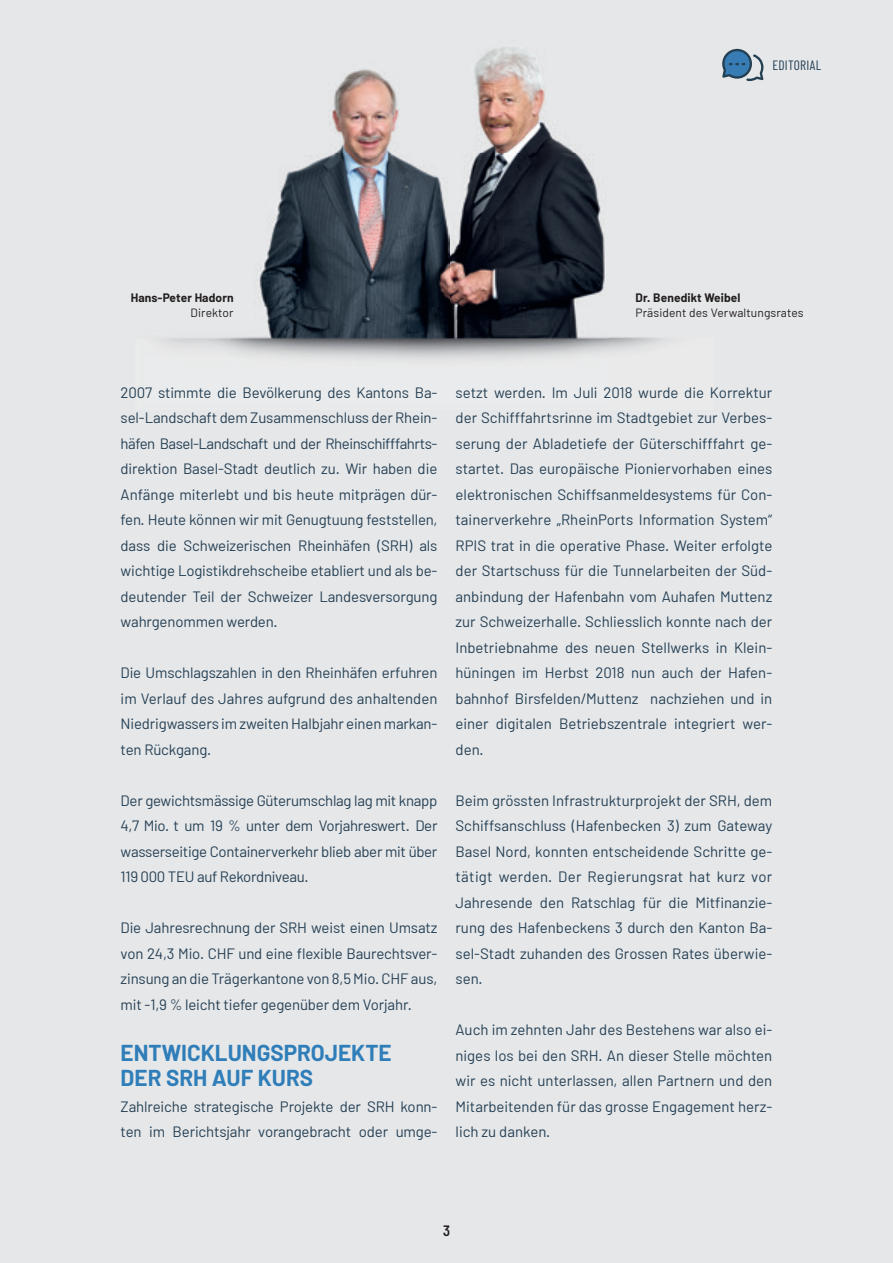
<style>
.page{position:relative;width:893px;height:1263px;background:#e6e7e9}
.page>*{position:absolute;margin:0;border:0;box-sizing:border-box;transform-origin:0 0}
.t1{font:700 22.5px/25.5px "Barlow";color:#2f7eb9}
.t2{font:15px/25.5px "Barlow";letter-spacing:-.01em;color:#254054;text-align:justify}
.t3{font:600 15px "Barlow Condensed";color:#231f20}
.t4{font:13.5px "Barlow Condensed";letter-spacing:.02em;color:#254054}
.t5{font:12px "Barlow";letter-spacing:.01em;color:#231f20}
.t6{font:700 12px "Barlow";letter-spacing:.01em;color:#231f20}
</style>
<div class="page">
<img style="left:163px;top:47px;width:499px;height:311px">
<svg style="left:722px;top:49px;width:41px;height:32px"></svg>
<p class="t4" style="left:772px;top:56px;width:50px">EDITORIAL</p>
<p class="t6" style="left:131px;top:291px;width:104px">Hans-Peter Hadorn</p>
<p class="t5" style="left:191px;top:305px;width:45px">Direktor</p>
<p class="t6" style="left:635px;top:291px;width:107px">Dr. Benedikt Weibel</p>
<p class="t5" style="left:635px;top:305px;width:170px">Präsident des Verwaltungsrates</p>
<p class="t2" style="left:121px;top:379px;width:318px">2007 stimmte die Bevölkerung des Kantons Ba&shy;sel-Landschaft dem Zusammenschluss der Rhein&shy;häfen Basel-Landschaft und der Rheinschifffahrts&shy;direktion Basel-Stadt deutlich zu. Wir haben die Anfänge miterlebt und bis heute mitprägen dür&shy;fen. Heute können wir mit Genugtuung feststellen, dass die Schweizerischen Rheinhäfen (SRH) als wichtige Logistikdrehscheibe etabliert und als be&shy;deutender Teil der Schweizer Landesversorgung wahrgenommen werden.</p>
<p class="t2" style="left:121px;top:660px;width:318px">Die Umschlagszahlen in den Rheinhäfen erfuhren im Verlauf des Jahres aufgrund des anhaltenden Niedrigwassers im zweiten Halbjahr einen markan&shy;ten Rückgang.</p>
<p class="t2" style="left:121px;top:787px;width:318px">Der gewichtsmässige Güterumschlag lag mit knapp 4,7 Mio. t um 19 % unter dem Vorjahreswert. Der wasserseitige Containerverkehr blieb aber mit über 119 000 TEU auf Rekordniveau.</p>
<p class="t2" style="left:121px;top:915px;width:318px">Die Jahresrechnung der SRH weist einen Umsatz von 24,3 Mio. CHF und eine flexible Baurechtsver&shy;zinsung an die Trägerkantone von 8,5 Mio. CHF aus, mit -1,9 % leicht tiefer gegenüber dem Vorjahr.</p>
<h1 class="t1" style="left:121px;top:1040px;width:273px">ENTWICKLUNGSPROJEKTE<br>DER SRH AUF KURS</h1>
<p class="t2" style="left:121px;top:1093px;width:318px">Zahlreiche strategische Projekte der SRH konn&shy;ten im Berichtsjahr vorangebracht oder umge-</p>
<p class="t2" style="left:455px;top:379px;width:318px">setzt werden. Im Juli 2018 wurde die Korrektur der Schifffahrtsrinne im Stadtgebiet zur Verbes&shy;serung der Abladetiefe der Güterschifffahrt ge&shy;startet. Das europäische Pioniervorhaben eines elektronischen Schiffsanmeldesystems für Con&shy;tainerverkehre „RheinPorts Information System“ RPIS trat in die operative Phase. Weiter erfolgte der Startschuss für die Tunnelarbeiten der Süd&shy;anbindung der Hafenbahn vom Auhafen Muttenz zur Schweizerhalle. Schliesslich konnte nach der Inbetriebnahme des neuen Stellwerks in Klein&shy;hüningen im Herbst 2018 nun auch der Hafen&shy;bahnhof Birsfelden/Muttenz nachziehen und in einer digitalen Betriebszentrale integriert wer&shy;den.</p>
<p class="t2" style="left:455px;top:787px;width:318px">Beim grössten Infrastrukturprojekt der SRH, dem Schiffsanschluss (Hafenbecken 3) zum Gateway Basel Nord, konnten entscheidende Schritte ge&shy;tätigt werden. Der Regierungsrat hat kurz vor Jahresende den Ratschlag für die Mitfinanzie&shy;rung des Hafenbeckens 3 durch den Kanton Ba&shy;sel-Stadt zuhanden des Grossen Rates überwie&shy;sen.</p>
<p class="t2" style="left:455px;top:1017px;width:318px">Auch im zehnten Jahr des Bestehens war also ei&shy;niges los bei den SRH. An dieser Stelle möchten wir es nicht unterlassen, allen Partnern und den Mitarbeitenden für das grosse Engagement herz&shy;lich zu danken.</p>
<p class="t3" style="left:443px;top:1221px;width:8px">3</p>
</div>
